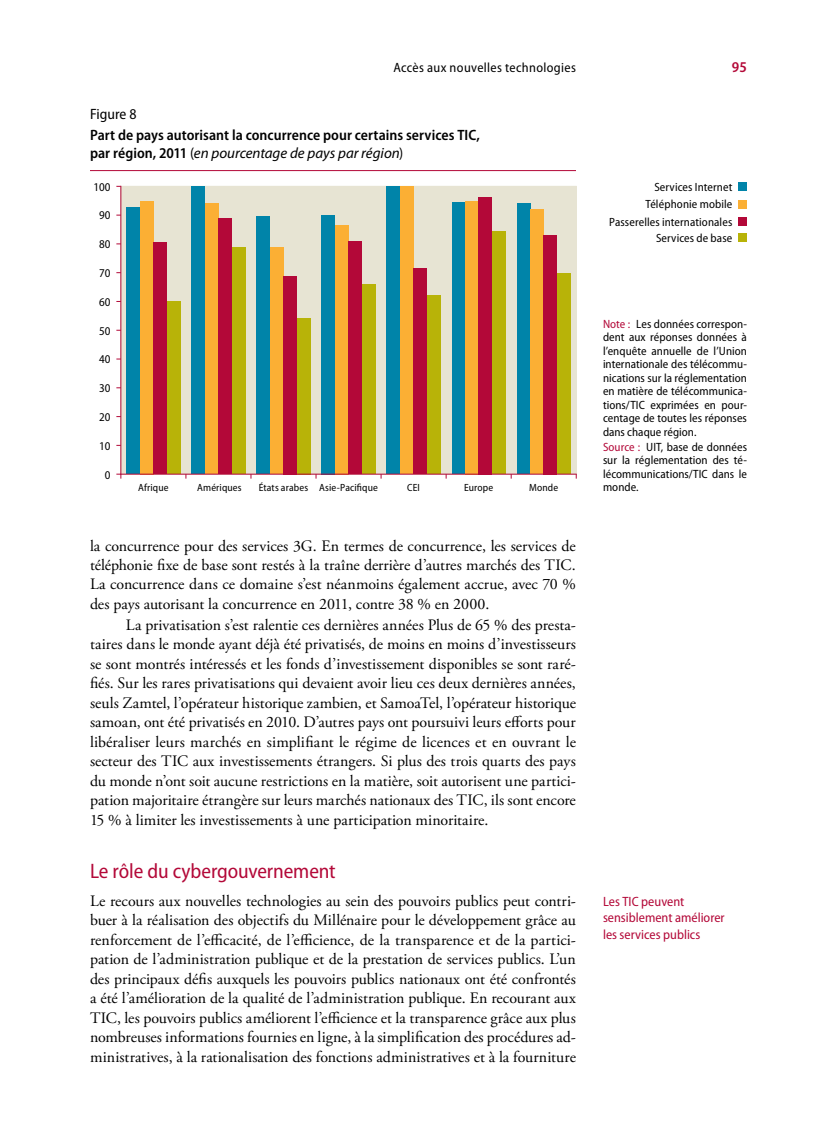
<style>
.page{position:relative;width:837px;height:1134px;background:#fff}
.page>*{position:absolute;margin:0;border:0;box-sizing:border-box;transform-origin:0 0}
.t1{font:semi-condensed 21px "Myriad Pro";letter-spacing:-.005em;color:#b30838}
.t2{font:15.9px/19.5px "Adobe Garamond Pro";color:#000;text-align:justify}
.t3{font:600 semi-condensed 15px/18px "Myriad Pro";letter-spacing:.005em;color:#000}
.t4{font:semi-condensed 15px "Myriad Pro";color:#000}
.t5{font:600 semi-condensed 15px "Myriad Pro";color:#b30838}
.t6{font:semi-condensed 13.5px/16.5px "Myriad Pro";color:#b30838}
.t7{font:semi-condensed 13.5px "Myriad Pro";letter-spacing:.025em;color:#000}
.t8{font:semi-condensed 12px/13.5px "Myriad Pro";letter-spacing:.005em;color:#000;text-align:justify}
.t9{font:semi-condensed 10.5px "Myriad Pro";letter-spacing:.015em;color:#000}
.s1{font-weight:400}
.s2{font-weight:400;font-style:italic;font-stretch:normal}
.s3{color:#b30838}
</style>
<div class="page">
<hr style="left:90px;top:170px;width:486px;height:1px;background:#b30838">
<div style="left:121px;top:186px;width:455px;height:288px;background:#e7e4d3"></div>
<hr style="left:120px;top:186px;width:1px;height:288px;background:#b30838">
<div style="left:127px;top:208px;width:13px;height:266px;background:#0084a9"></div>
<div style="left:140px;top:201px;width:13px;height:273px;background:#fbaf34"></div>
<div style="left:153px;top:242px;width:14px;height:232px;background:#b30838"></div>
<div style="left:167px;top:301px;width:13px;height:173px;background:#b8b308"></div>
<div style="left:192px;top:186px;width:13px;height:288px;background:#0084a9"></div>
<div style="left:205px;top:204px;width:13px;height:270px;background:#fbaf34"></div>
<div style="left:218px;top:218px;width:14px;height:256px;background:#b30838"></div>
<div style="left:232px;top:247px;width:13px;height:227px;background:#b8b308"></div>
<div style="left:257px;top:217px;width:13px;height:257px;background:#0084a9"></div>
<div style="left:270px;top:247px;width:14px;height:227px;background:#fbaf34"></div>
<div style="left:284px;top:276px;width:13px;height:198px;background:#b30838"></div>
<div style="left:297px;top:318px;width:13px;height:156px;background:#b8b308"></div>
<div style="left:322px;top:215px;width:13px;height:259px;background:#0084a9"></div>
<div style="left:335px;top:225px;width:14px;height:249px;background:#fbaf34"></div>
<div style="left:349px;top:241px;width:13px;height:233px;background:#b30838"></div>
<div style="left:362px;top:284px;width:13px;height:190px;background:#b8b308"></div>
<div style="left:387px;top:186px;width:13px;height:288px;background:#0084a9"></div>
<div style="left:400px;top:186px;width:14px;height:288px;background:#fbaf34"></div>
<div style="left:414px;top:269px;width:13px;height:205px;background:#b30838"></div>
<div style="left:427px;top:296px;width:13px;height:178px;background:#b8b308"></div>
<div style="left:452px;top:203px;width:13px;height:271px;background:#0084a9"></div>
<div style="left:465px;top:201px;width:14px;height:273px;background:#fbaf34"></div>
<div style="left:479px;top:197px;width:13px;height:277px;background:#b30838"></div>
<div style="left:492px;top:232px;width:14px;height:242px;background:#b8b308"></div>
<div style="left:517px;top:204px;width:13px;height:270px;background:#0084a9"></div>
<div style="left:530px;top:209px;width:14px;height:265px;background:#fbaf34"></div>
<div style="left:544px;top:235px;width:13px;height:239px;background:#b30838"></div>
<div style="left:557px;top:274px;width:14px;height:200px;background:#b8b308"></div>
<div style="left:738px;top:182px;width:9px;height:9px;background:#0084a9"></div>
<div style="left:738px;top:200px;width:9px;height:9px;background:#fbaf34"></div>
<div style="left:738px;top:217px;width:9px;height:9px;background:#b30838"></div>
<div style="left:738px;top:233px;width:9px;height:9px;background:#b8b308"></div>
<hr style="left:121px;top:474px;width:455px;height:1px;background:#b30838">
<p class="t7" style="left:393px;top:60px;width:184px">Accès aux nouvelles technologies</p>
<p class="t5" style="left:732px;top:59px;width:17px">95</p>
<p class="t4" style="left:90px;top:106px;width:48px">Figure 8</p>
<p class="t3" style="left:90px;top:127px;width:392px">Part de pays autorisant la concurrence pour certains services TIC, par région, 2011 <span class="s1">(</span><span class="s2">en pourcentage de pays par région</span><span class="s1">)</span></p>
<p class="t8" style="left:94px;top:180px;width:19px">100</p>
<p class="t8" style="left:99px;top:209px;width:13px">90</p>
<p class="t8" style="left:99px;top:238px;width:13px">80</p>
<p class="t8" style="left:99px;top:267px;width:13px">70</p>
<p class="t8" style="left:99px;top:295px;width:13px">60</p>
<p class="t8" style="left:99px;top:324px;width:13px">50</p>
<p class="t8" style="left:99px;top:353px;width:13px">40</p>
<p class="t8" style="left:99px;top:382px;width:13px">30</p>
<p class="t8" style="left:99px;top:411px;width:13px">20</p>
<p class="t8" style="left:99px;top:439px;width:13px">10</p>
<p class="t8" style="left:105px;top:468px;width:7px">0</p>
<p class="t9" style="left:138px;top:481px;width:32px">Afrique</p>
<p class="t9" style="left:197px;top:481px;width:46px">Amériques</p>
<p class="t9" style="left:259px;top:481px;width:121px">États arabes Asie-Pacifique</p>
<p class="t9" style="left:407px;top:481px;width:14px">CEI</p>
<p class="t9" style="left:464px;top:481px;width:31px">Europe</p>
<p class="t9" style="left:529px;top:481px;width:31px">Monde</p>
<p class="t8" style="left:609px;top:178px;width:125px;line-height:17.4px;text-align:right">Services Internet<br>Téléphonie mobile<br>Passerelles internationales</p>
<p class="t8" style="left:656px;top:231px;width:78px">Services de base</p>
<p class="t8" style="left:603px;top:317px;width:146px"><span class="s3">Note :</span> Les données correspon&shy;dent aux réponses données à l’enquête annuelle de l’Union internationale des télécommu&shy;nications sur la réglementation en matière de télécommunica&shy;tions/TIC exprimées en pour&shy;centage de toutes les réponses dans chaque région.</p>
<p class="t8" style="left:603px;top:440px;width:146px"><span class="s3">Source :</span> UIT, base de données sur la réglementation des té&shy;lécommunications/TIC dans le monde.</p>
<p class="t2" style="left:90px;top:536px;width:487px">la concurrence pour des services 3G. En termes de concurrence, les services de téléphonie fixe de base sont restés à la traîne derrière d’autres marchés des TIC.<br>La concurrence dans ce domaine s’est néanmoins également accrue, avec 70 % des pays autorisant la concurrence en 2011, contre 38 % en 2000.</p>
<p class="t2" style="left:90px;top:616px;width:488px;text-indent:36px">La privatisation s’est ralentie ces dernières années Plus de 65 % des presta&shy;taires dans le monde ayant déjà été privatisés, de moins en moins d’investisseurs se sont montrés intéressés et les fonds d’investissement disponibles se sont raré&shy;fiés. Sur les rares privatisations qui devaient avoir lieu ces deux dernières années, seuls Zamtel, l’opérateur historique zambien, et SamoaTel, l’opérateur historique samoan, ont été privatisés en 2010. D’autres pays ont poursuivi leurs efforts pour libéraliser leurs marchés en simplifiant le régime de licences et en ouvrant le secteur des TIC aux investissements étrangers. Si plus des trois quarts des pays du monde n’ont soit aucune restrictions en la matière, soit autorisent une partici&shy;pation majoritaire étrangère sur leurs marchés nationaux des TIC, ils sont encore 15 % à limiter les investissements à une participation minoritaire.</p>
<h1 class="t1" style="left:90px;top:859px;width:247px">Le rôle du cybergouvernement</h1>
<p class="t2" style="left:90px;top:892px;width:487px">Le recours aux nouvelles technologies au sein des pouvoirs publics peut contri&shy;buer à la réalisation des objectifs du Millénaire pour le développement grâce au renforcement de l’efficacité, de l’efficience, de la transparence et de la partici&shy;pation de l’administration publique et de la prestation de services publics. L’un des principaux défis auxquels les pouvoirs publics nationaux ont été confrontés a été l’amélioration de la qualité de l’administration publique. En recourant aux TIC, les pouvoirs publics améliorent l’efficience et la transparence grâce aux plus nombreuses informations fournies en ligne, à la simplification des procédures ad&shy;ministratives, à la rationalisation des fonctions administratives et à la fourniture</p>
<p class="t6" style="left:603px;top:893px;width:123px">Les TIC peuvent sensiblement améliorer les services publics</p>
</div>
